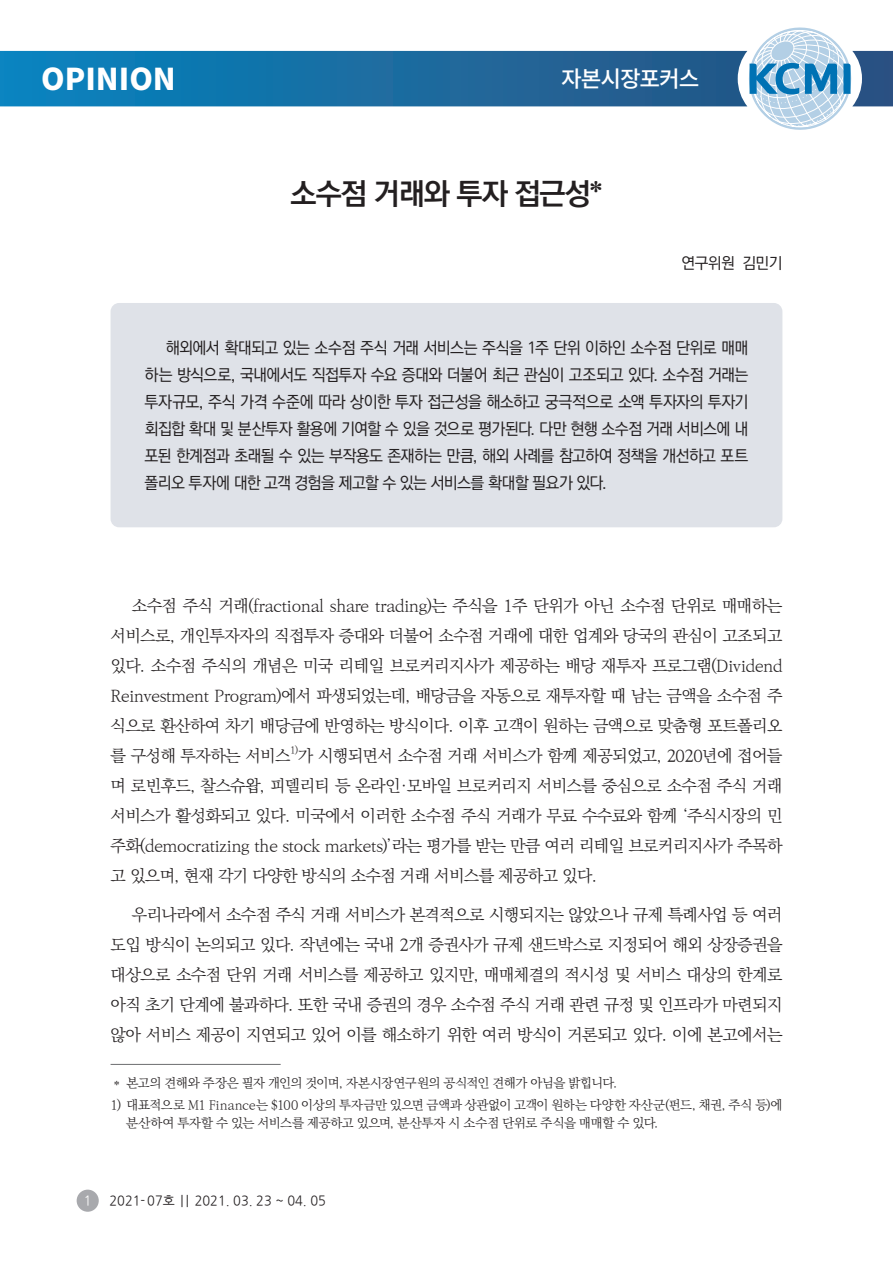
<style>
.page{position:relative;width:893px;height:1263px;background:#fff}
.page>*{position:absolute;margin:0;border:0;box-sizing:border-box;transform-origin:0 0}
.t1{font:700 30px "Ko Pub Dotum";letter-spacing:-.035em;color:#231f20}
.t2{font:900 30px "Noto Sans CJ Kkr";color:#fff}
.t3{font:500 22.5px "Noto Sans CJ Kkr";letter-spacing:-.05em;color:#fff}
.t4{font:300 16.5px/30px "Ko Pub Batang";letter-spacing:-.035em;color:#231f20;text-align:justify}
.t5{font:500 16.5px/27px "Ko Pub Dotum";letter-spacing:-.04em;color:#231f20;text-align:justify}
.t6{font:500 15.75px "Ko Pub Dotum";letter-spacing:-.035em;color:#231f20}
.t7{font:13.5px "Nanum Gothic";color:#231f20;scale:.95 1}
.t8{font:13.5px "Nanum Gothic";color:#fff;scale:.95 1}
.t9{font:300 12.75px/18px "Ko Pub Batang";letter-spacing:-.025em;color:#231f20}
.t10{font:300 9.6px "Ko Pub Batang";color:#231f20}
.s1{font-family:"Ko Pub Batang"}
</style>
<div class="page">
<div style="left:77px;top:1189px;width:22px;height:23px;background:#a8a9ad;border-radius:50%"></div>
<svg style="left:0;top:27px;width:893px;height:103px"></svg>
<hr style="left:111px;top:1064px;width:170px;height:1px;background:#6c6d70">
<div style="left:111px;top:303px;width:671px;height:224px;background:#dfe2e8;border-radius:9px"></div>
<h1 class="t2" style="left:41px;top:62px;width:136px">OPINION</h1>
<h2 class="t3" style="left:561px;top:66px;width:140px">자본시장포커스</h2>
<h1 class="t1" style="left:291px;top:178px;width:313px">소수점 거래와 투자 접근성<span class="s1">*</span></h1>
<p class="t6" style="left:682px;top:255px;width:102px">연구위원 김민기</p>
<p class="t5" style="left:145px;top:334px;width:605px;text-indent:21px">해외에서 확대되고 있는 소수점 주식 거래 서비스는 주식을 1주 단위 이하인 소수점 단위로 매매 하는 방식으로, 국내에서도 직접투자 수요 증대와 더불어 최근 관심이 고조되고 있다. 소수점 거래는 투자규모, 주식 가격 수준에 따라 상이한 투자 접근성을 해소하고 궁극적으로 소액 투자자의 투자기 회집합 확대 및 분산투자 활용에 기여할 수 있을 것으로 평가된다. 다만 현행 소수점 거래 서비스에 내 포된 한계점과 초래될 수 있는 부작용도 존재하는 만큼, 해외 사례를 참고하여 정책을 개선하고 포트 폴리오 투자에 대한 고객 경험을 제고할 수 있는 서비스를 확대할 필요가 있다.</p>
<p class="t4" style="left:111px;top:591px;width:673px;text-indent:21px">소수점 주식 거래(fractional share trading)는 주식을 1주 단위가 아닌 소수점 단위로 매매하는 서비스로, 개인투자자의 직접투자 증대와 더불어 소수점 거래에 대한 업계와 당국의 관심이 고조되고 있다. 소수점 주식의 개념은 미국 리테일 브로커리지사가 제공하는 배당 재투자 프로그램(Dividend Reinvestment Program)에서 파생되었는데, 배당금을 자동으로 재투자할 때 남는 금액을 소수점 주 식으로 환산하여 차기 배당금에 반영하는 방식이다. 이후 고객이 원하는 금액으로 맞춤형 포트폴리오 를 구성해 투자하는 서비스 가 시행되면서 소수점 거래 서비스가 함께 제공되었고, 2020년에 접어들</p>
<p class="t10" style="left:290px;top:745px;width:10px">1)</p>
<p class="t4" style="left:111px;top:771px;width:673px">며 로빈후드, 찰스슈왑, 피델리티 등 온라인·모바일 브로커리지 서비스를 중심으로 소수점 주식 거래 서비스가 활성화되고 있다. 미국에서 이러한 소수점 주식 거래가 무료 수수료와 함께 ‘주식시장의 민 주화(democratizing the stock markets)’라는 평가를 받는 만큼 여러 리테일 브로커리지사가 주목하 고 있으며, 현재 각기 다양한 방식의 소수점 거래 서비스를 제공하고 있다.</p>
<p class="t4" style="left:111px;top:900px;width:673px;text-indent:21px">우리나라에서 소수점 주식 거래 서비스가 본격적으로 시행되지는 않았으나 규제 특례사업 등 여러 도입 방식이 논의되고 있다. 작년에는 국내 2개 증권사가 규제 샌드박스로 지정되어 해외 상장증권을 대상으로 소수점 단위 거래 서비스를 제공하고 있지만, 매매체결의 적시성 및 서비스 대상의 한계로 아직 초기 단계에 불과하다. 또한 국내 증권의 경우 소수점 주식 거래 관련 규정 및 인프라가 마련되지 않아 서비스 제공이 지연되고 있어 이를 해소하기 위한 여러 방식이 거론되고 있다. 이에 본고에서는</p>
<p class="t9" style="left:114px;top:1074px;width:505px">* 본고의 견해와 주장은 필자 개인의 것이며, 자본시장연구원의 공식적인 견해가 아님을 밝힙니다.</p>
<p class="t9" style="left:126px;top:1096px;width:658px;text-indent:-16px">1) 대표적으로 M1 Finance는 $100 이상의 투자금만 있으면 금액과 상관없이 고객이 원하는 다양한 자산군(펀드, 채권, 주식 등)에 분산하여 투자할 수 있는 서비스를 제공하고 있으며, 분산투자 시 소수점 단위로 주식을 매매할 수 있다.</p>
<p class="t8" style="left:84px;top:1194px;width:10px">1</p>
<p class="t7" style="left:109px;top:1194px;width:229px">2021- 07호 | | 2021. 03. 23 ~ 04. 05</p>
</div>
